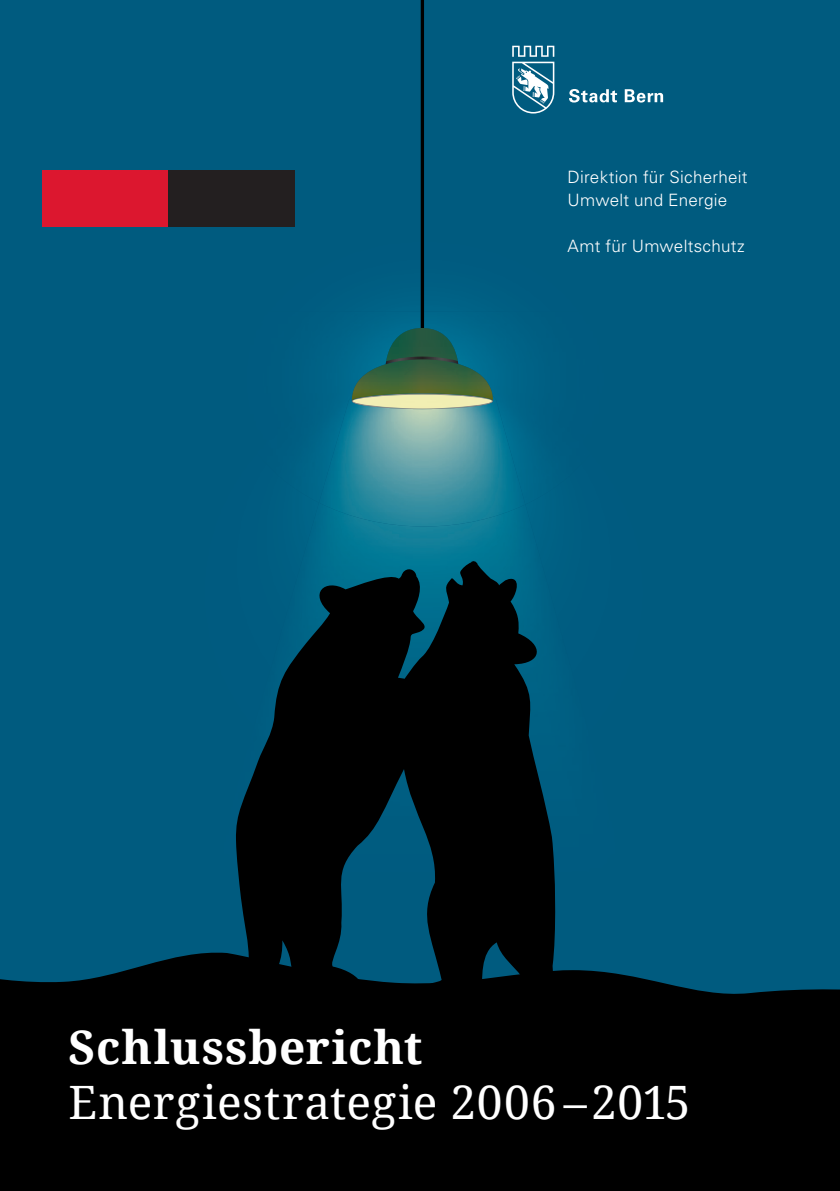
<style>
.page{position:relative;width:840px;height:1191px;background:#fff}
.page>*{position:absolute;margin:0;border:0;box-sizing:border-box;transform-origin:0 0}
.t1{font:46px "Droid Serif";letter-spacing:.01em;color:#fff}
.t2{font:700 46px "Droid Serif";letter-spacing:.015em;color:#fff}
.t3{font:300 17px/23px "Univers";letter-spacing:.015em;color:#fff}
</style>
<div class="page">
<div style="left:0;top:0;width:839px;height:1143px;background:#005b7f"></div>
<div style="left:309px;top:312px;width:230px;height:191px;background:#006487"></div>
<svg style="left:420px;top:0;width:4px;height:328px"></svg>
<img style="left:308px;top:503px;width:228px;height:57px">
<img style="left:319px;top:395px;width:206px;height:131px">
<svg style="left:0;top:952px;width:839px;height:239px;fill:#000"></svg>
<svg style="left:235px;top:560px;width:323px;height:445px;fill:#000"></svg>
<svg style="left:351px;top:328px;width:141px;height:81px"></svg>
<svg style="left:512px;top:46px;width:42px;height:68px"></svg>
<svg style="left:569px;top:89px;width:47px;height:13px"></svg>
<svg style="left:624px;top:89px;width:38px;height:14px"></svg>
<div style="left:42px;top:170px;width:126px;height:57px;background:#dc172f"></div>
<div style="left:168px;top:170px;width:127px;height:57px;background:#231f20"></div>
<p class="t3" style="left:567px;top:165px;width:181px">Direktion für Sicherheit<br>Umwelt und Energie</p>
<p class="t3" style="left:567px;top:234px;width:178px">Amt für Umweltschutz</p>
<h1 class="t2" style="left:68px;top:1021px;width:355px">Schlussbericht</h1>
<h1 class="t1" style="left:68px;top:1075px;width:623px">Energiestrategie 2006 –2015</h1>
</div>
